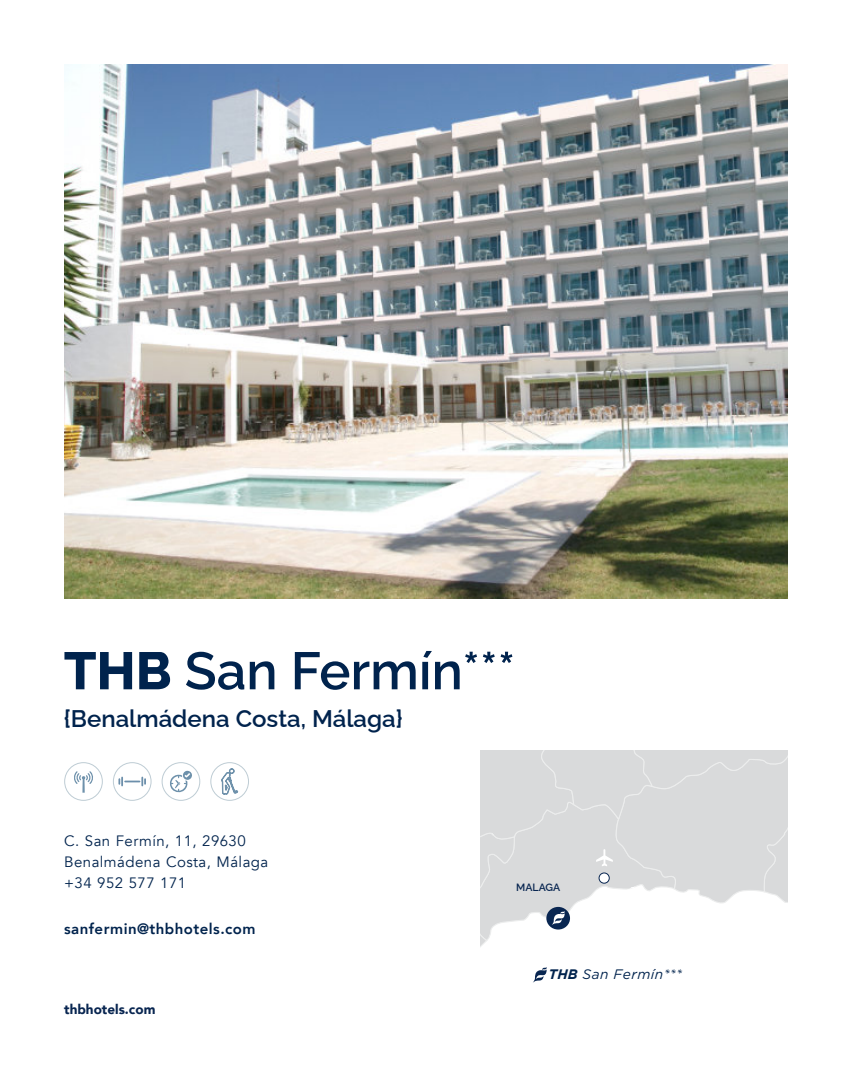
<style>
.page{position:relative;width:852px;height:1065px;background:#fff}
.page>*{position:absolute;margin:0;border:0;box-sizing:border-box;transform-origin:0 0}
.t1{font:600 52.5px "Raleway";color:#00234d}
.t2{font:600 24px "Raleway";color:#00234d}
.t3{font:15px/21px "Avenir";letter-spacing:.03em;color:#00234d}
.t4{font:800 15px "Avenir";letter-spacing:.03em;color:#00234d}
.t5{font:italic 13.65px "Gotham";letter-spacing:.03em;color:#00234d}
.t6{font:900 13.5px "Avenir";color:#092651}
.t7{font:600 10.65px "Raleway";color:#092651}
.s1{font-weight:800}
.s2{font-weight:700}
</style>
<div class="page">
<div style="left:210px;top:762px;width:39px;height:38px;border:1px solid #beccd4;border-radius:50%"></div>
<div style="left:64px;top:762px;width:39px;height:38px;border:1px solid #beccd4;border-radius:50%"></div>
<svg style="left:74px;top:771px;width:19px;height:21px"></svg>
<svg style="left:533px;top:967px;width:14px;height:15px"></svg>
<svg style="left:480px;top:750px;width:307px;height:197px"></svg>
<img style="left:64px;top:65px;width:723px;height:533px">
<div style="left:113px;top:762px;width:38px;height:38px;border:1px solid #beccd4;border-radius:50%"></div>
<div style="left:162px;top:762px;width:38px;height:38px;border:1px solid #beccd4;border-radius:50%"></div>
<svg style="left:170px;top:770px;width:22px;height:23px"></svg>
<svg style="left:221px;top:762px;width:17px;height:39px"></svg>
<svg style="left:118px;top:777px;width:28px;height:8px"></svg>
<h1 class="t1" style="left:64px;top:639px;width:453px"><span class="s1">THB</span> San Fermín***</h1>
<h2 class="t2" style="left:64px;top:704px;width:340px">{Benalmádena Costa, Málaga}</h2>
<p class="t3" style="left:64px;top:830px;width:206px">C. San Fermín, 11, 29630<br>Benalmádena Costa, Málaga +34 952 577 171</p>
<p class="t4" style="left:64px;top:918px;width:193px">sanfermin@thbhotels.com</p>
<p class="t6" style="left:64px;top:1000px;width:93px">thbhotels.com</p>
<p class="t7" style="left:516px;top:880px;width:46px">MALAGA</p>
<p class="t5" style="left:549px;top:969px;width:135px"><span class="s2">THB</span> San Fermín***</p>
</div>
